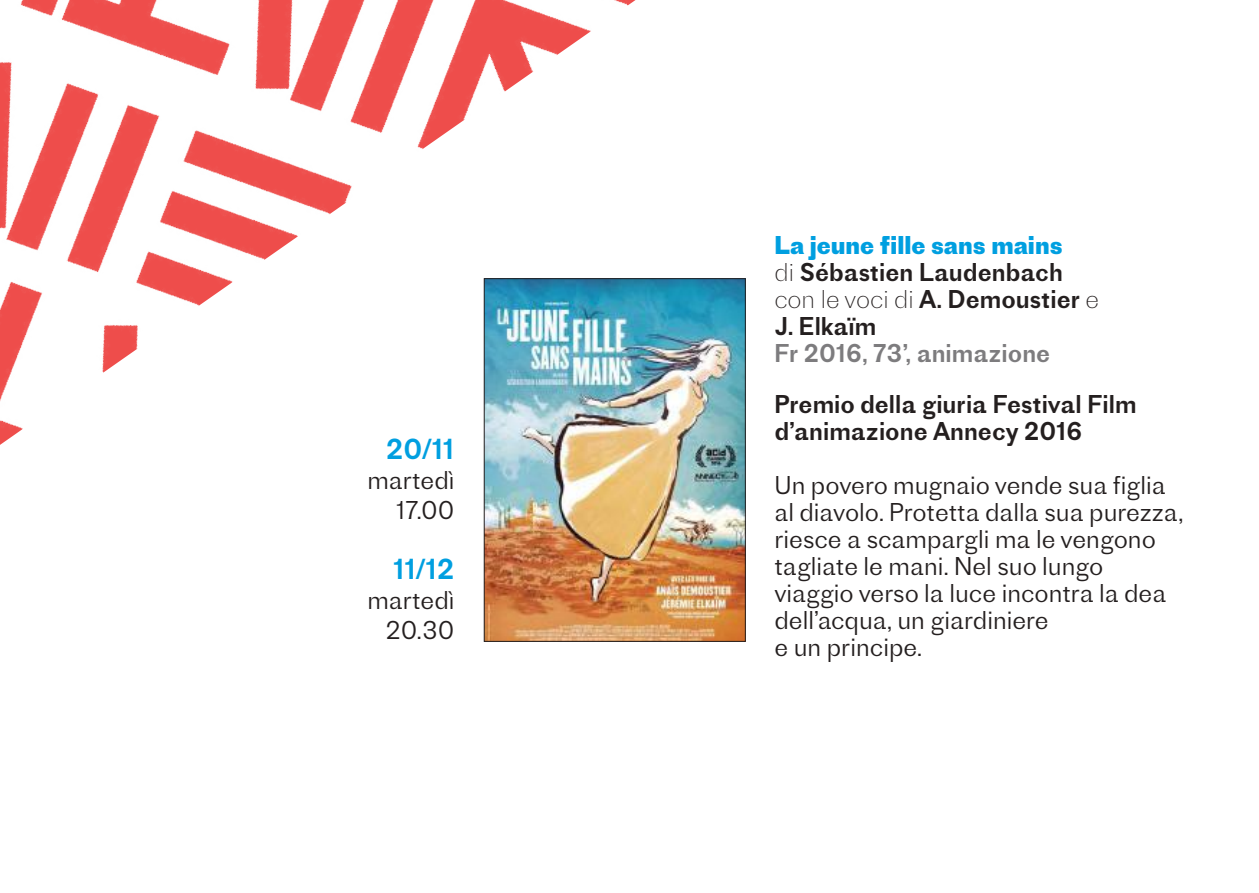
<style>
.page{position:relative;width:1259px;height:893px;background:#fff}
.page>*{position:absolute;margin:0;border:0;box-sizing:border-box;transform-origin:0 0}
.t1{font:27px "Proto Grotesk";color:#009fe0}
.t2{font:300 24px/27px "Proto Grotesk";color:#241f1f;text-align:right}
.t3{font:24px/27px "Proto Grotesk";color:#241f1f}
.t4{font:24px "Proto Grotesk";color:#7d7c7e}
.s1{font-weight:700;color:#009fe0}
.s2{font-weight:200}
</style>
<div class="page">
<img style="left:486px;top:280px;width:257px;height:360px">
<img style="left:0;top:0;width:635px;height:445px">
<p class="t1" style="left:386px;top:430px;width:70px">20/11</p>
<p class="t2" style="left:367px;top:465px;width:89px;line-height:30px">martedì<br>17.00</p>
<p class="t1" style="left:393px;top:550px;width:63px">11/12</p>
<p class="t2" style="left:367px;top:585px;width:89px;line-height:30px">martedì<br>20.30</p>
<p class="t3" style="left:774px;top:231px;width:326px"><span class="s1">La jeune fille sans mains<br></span><span class="s2">di</span> Sébastien Laudenbach <span class="s2">con le voci di</span> A. Demoustier <span class="s2">e<br></span>J. Elkaïm</p>
<p class="t4" style="left:774px;top:337px;width:277px">Fr 2016, 73’, animazione</p>
<p class="t3" style="left:774px;top:390px;width:364px">Premio della giuria Festival Film d’animazione Annecy 2016</p>
<p class="t2" style="left:774px;top:471px;width:410px;text-align:left">Un povero mugnaio vende sua figlia al diavolo. Protetta dalla sua purezza, riesce a scampargli ma le vengono tagliate le mani. Nel suo lungo viaggio verso la luce incontra la dea dell’acqua, un giardiniere<br>e un principe.</p>
</div>
